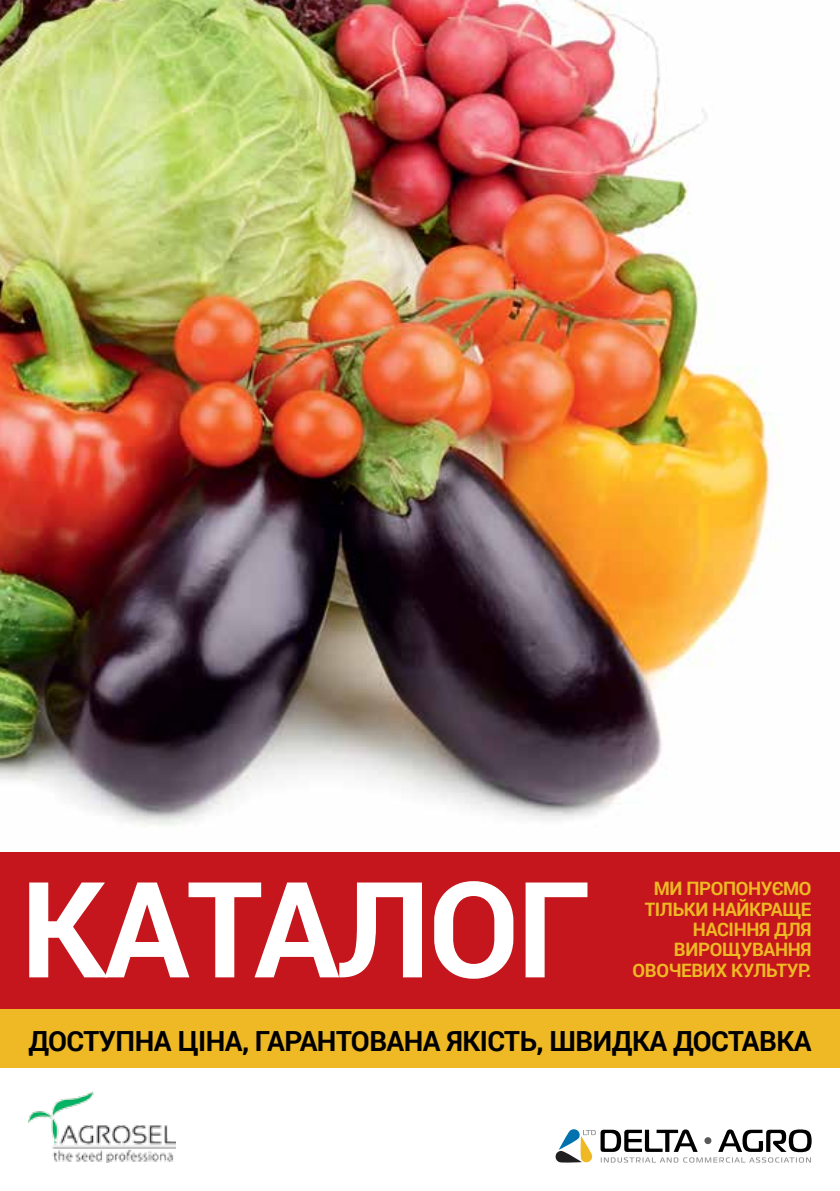
<style>
.page{position:relative;width:840px;height:1191px;background:#fff}
.page>*{position:absolute;margin:0;border:0;box-sizing:border-box;transform-origin:0 0}
.t1{font:700 133.4px "Roboto";letter-spacing:-.02em;color:#fff}
.t2{font:700 27.8px "Roboto";letter-spacing:-.02em;color:#000}
.t3{font:700 18.4px/20.4px "Roboto";letter-spacing:-.02em;color:#eeb925;text-align:right}
</style>
<div class="page">
<img style="left:0;top:0;width:782px;height:827px">
<div style="left:0;top:852px;width:839px;height:157px;background:#c4161c"></div>
<img style="left:28px;top:1091px;width:147px;height:71px">
<svg style="left:555px;top:1129px;width:256px;height:34px"></svg>
<div style="left:0;top:1009px;width:839px;height:58px;background:#eeb925"></div>
<h1 class="t1" style="left:20px;top:835px;width:572px">КАТАЛОГ</h1>
<p class="t3" style="left:632px;top:878px;width:180px">МИ ПРОПОНУЄМО<br>ТІЛЬКИ НАЙКРАЩЕ<br>НАСІННЯ ДЛЯ<br>ВИРОЩУВАННЯ<br>ОВОЧЕВИХ КУЛЬТУР.</p>
<h2 class="t2" style="left:28px;top:1021px;width:784px">ДОСТУПНА ЦІНА, ГАРАНТОВАНА ЯКІСТЬ, ШВИДКА ДОСТАВКА</h2>
</div>
